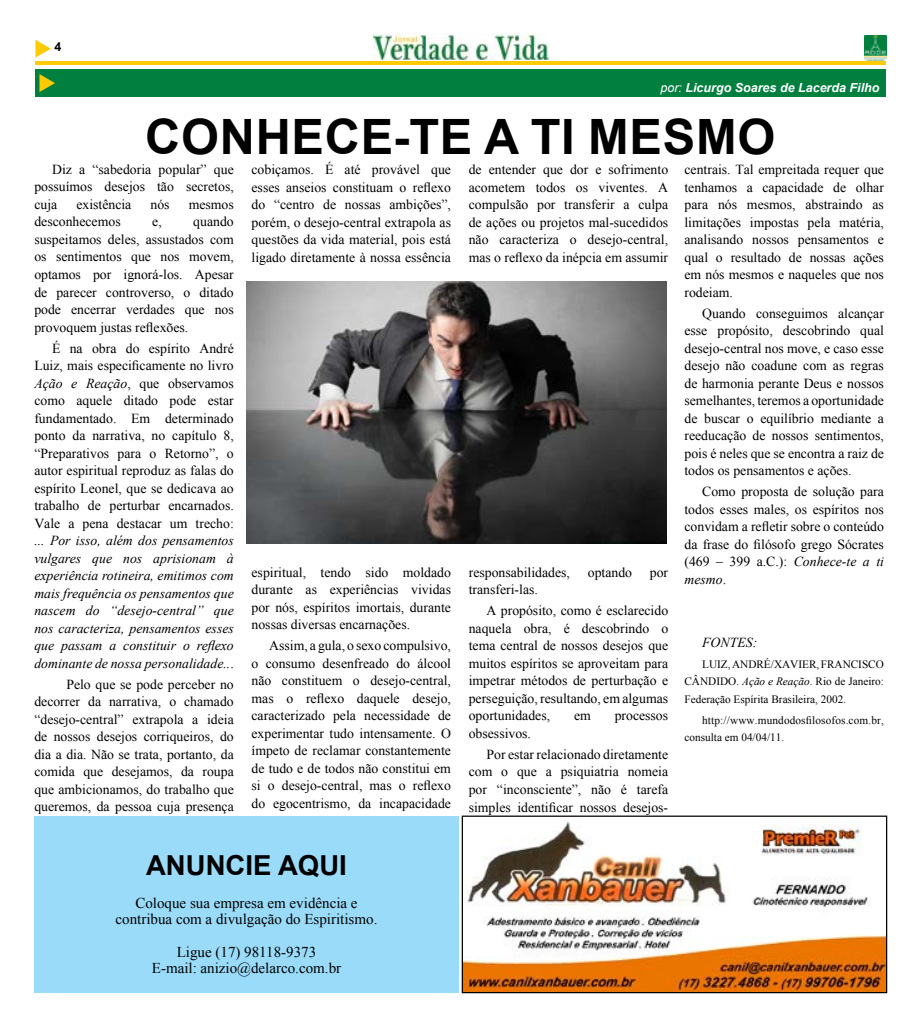
<style>
.page{position:relative;width:922px;height:1028px;background:#fff}
.page>*{position:absolute;margin:0;border:0;box-sizing:border-box;transform-origin:0 0}
.t1{font:700 48.75px "Arial";letter-spacing:.015em;color:#000}
.t2{font:700 27.5px "Arial";color:#000}
.t3{font:15px/16.2px "Times New Roman";color:#000;text-align:center}
.t4{font:13.75px/17.5px "Times New Roman";color:#000;text-align:justify}
.t5{font:italic 13.75px/17.5px "Times New Roman";color:#000;text-align:justify}
.t6{font:italic 700 12.5px "Arial";color:#fff}
.t7{font:700 12.5px "Arial";color:#000}
.t8{font:11.25px/17.5px "Times New Roman";color:#000;text-align:justify}
.s1{font-weight:400}
.s2{font-style:italic}
.s3{font-style:normal}
</style>
<div class="page">
<hr style="left:36px;top:61px;width:850px;height:4px;background:#ffcb05">
<svg style="left:35px;top:40px;width:16px;height:18px"></svg>
<img style="left:864px;top:35px;width:22px;height:25px">
<img style="left:373px;top:34px;width:175px;height:25px">
<img style="left:463px;top:817px;width:422px;height:174px">
<div style="left:461px;top:815px;width:426px;height:178px;border:1px solid #000"></div>
<div style="left:35px;top:69px;width:851px;height:28px;background:#007f3e"></div>
<svg style="left:39px;top:74px;width:16px;height:18px"></svg>
<div style="left:34px;top:816px;width:424px;height:176px;background:#9adbf9"></div>
<img style="left:246px;top:282px;width:420px;height:261px">
<p class="t7" style="left:55px;top:38px;width:8px">4</p>
<p class="t6" style="left:660px;top:79px;width:220px"><span class="s1">por:</span> Licurgo Soares de Lacerda Filho</p>
<h1 class="t1" style="left:145px;top:103px;width:631px">CONHECE-TE A TI MESMO</h1>
<p class="t4" style="left:34px;top:160px;width:201px;text-indent:18px">Diz a “sabedoria popular” que possuímos desejos tão secretos, cuja</p>
<p class="t4" style="left:251px;top:160px;width:201px">cobiçamos. É até provável que esses anseios constituam o reflexo do “centro de nossas ambições”, porém, o desejo-central extrapola as questões da vida material, pois está ligado diretamente à nossa essência</p>
<p class="t4" style="left:468px;top:160px;width:201px">de entender que dor e sofrimento acometem todos os viventes. A compulsão por transferir a culpa de ações ou projetos mal-sucedidos não caracteriza o desejo-central, mas o reflexo da inépcia em assumir</p>
<p class="t4" style="left:684px;top:160px;width:201px">centrais. Tal empreitada requer que tenhamos a capacidade de olhar para nós mesmos, abstraindo as limitações impostas pela matéria, analisando nossos pensamentos e qual o resultado de nossas ações em nós mesmos e naqueles que nos rodeiam.</p>
<p class="t4" style="left:684px;top:304px;width:201px;text-indent:18px">Quando conseguimos alcançar esse propósito, descobrindo qual desejo-central nos move, e caso esse desejo não coadune com as regras de harmonia perante Deus e nossos semelhantes, teremos a oportunidade de buscar o equilíbrio mediante a reeducação de nossos sentimentos, pois é neles que se encontra a raiz de todos os pensamentos e ações.</p>
<p class="t4" style="left:684px;top:482px;width:201px;text-indent:18px">Como proposta de solução para todos esses males, os espíritos nos convidam a refletir sobre o conteúdo da frase do filósofo grego Sócrates (469 – 399 a.C.): <span class="s2">Conhece-te a ti mesmo</span>.</p>
<p class="t4" style="left:76px;top:195px;width:56px">existência</p>
<p class="t4" style="left:150px;top:195px;width:21px">nós</p>
<p class="t4" style="left:189px;top:195px;width:47px">mesmos</p>
<p class="t4" style="left:34px;top:213px;width:88px">desconhecemos</p>
<p class="t4" style="left:152px;top:213px;width:11px">e,</p>
<p class="t4" style="left:34px;top:213px;width:201px;text-indent:159px">quando suspeitamos deles, assustados com os sentimentos que nos movem, optamos por ignorá-los. Apesar de parecer controverso, o ditado pode encerrar verdades que nos provoquem justas reflexões.</p>
<p class="t4" style="left:34px;top:339px;width:201px;text-indent:18px">É na obra do espírito André Luiz, mais especificamente no livro <span class="s2">Ação e Reação</span>, que observamos como aquele ditado pode estar fundamentado. Em determinado ponto da narrativa, no capítulo 8, “Preparativos para o Retorno”, o autor espiritual reproduz as falas do espírito Leonel, que se dedicava ao trabalho de perturbar encarnados.<br>Vale a pena destacar um trecho:</p>
<p class="t5" style="left:34px;top:531px;width:201px">... Por isso, além dos pensamentos vulgares que nos aprisionam à experiência rotineira, emitimos com mais frequência os pensamentos que nascem do “desejo-central” que nos caracteriza, pensamentos esses que passam a constituir o reflexo dominante de nossa personalidade..<span class="s3">.</span></p>
<p class="t4" style="left:34px;top:675px;width:201px;text-indent:32px">Pelo que se pode perceber no decorrer da narrativa, o chamado “desejo-central” extrapola a ideia de nossos desejos corriqueiros, do dia a dia. Não se trata, portanto, da comida que desejamos, da roupa que ambicionamos, do trabalho que queremos, da pessoa cuja presença</p>
<p class="t4" style="left:251px;top:563px;width:201px">espiritual, tendo sido moldado durante as experiências vividas por nós, espíritos imortais, durante nossas diversas encarnações.</p>
<p class="t4" style="left:251px;top:636px;width:201px;text-indent:18px">Assim, a gula, o sexo compulsivo, o consumo desenfreado do álcool não constituem o desejo-central, mas o reflexo daquele desejo, caracterizado pela necessidade de experimentar tudo intensamente. O ímpeto de reclamar constantemente de tudo e de todos não constitui em si o desejo-central, mas o reflexo do egocentrismo, da incapacidade</p>
<p class="t4" style="left:468px;top:563px;width:103px">responsabilidades,</p>
<p class="t4" style="left:587px;top:563px;width:46px">optando</p>
<p class="t4" style="left:649px;top:563px;width:20px">por</p>
<p class="t4" style="left:486px;top:579px;width:183px;line-height:21px;text-indent:-18px">transferi-las.<br>A propósito, como é esclarecido</p>
<p class="t4" style="left:468px;top:619px;width:201px">naquela obra, é descobrindo o tema central de nossos desejos que muitos espíritos se aproveitam para impetrar métodos de perturbação e perseguição, resultando, em algumas oportunidades,</p>
<p class="t5" style="left:702px;top:633px;width:56px">FONTES:</p>
<p class="t8" style="left:684px;top:655px;width:201px;text-indent:18px">LUIZ, ANDRÉ/XAVIER, FRANCISCO CÂNDIDO. <span class="s2">Ação e Reação</span>. Rio de Janeiro:<br>Federação Espírita Brasileira, 2002.</p>
<p class="t8" style="left:684px;top:711px;width:201px;text-indent:18px">http://www.mundodosfilosofos.com.br, consulta em 04/04/11.</p>
<p class="t4" style="left:574px;top:706px;width:18px">em</p>
<p class="t4" style="left:614px;top:706px;width:55px">processos</p>
<p class="t4" style="left:486px;top:722px;width:183px;line-height:21px;text-indent:-18px">obsessivos.<br>Por estar relacionado diretamente</p>
<p class="t4" style="left:468px;top:762px;width:201px">com o que a psiquiatria nomeia por “inconsciente”, não é tarefa simples identificar nossos desejos-</p>
<h2 class="t2" style="left:146px;top:846px;width:202px">ANUNCIE AQUI</h2>
<p class="t3" style="left:115px;top:894px;width:263px">Coloque sua empresa em evidência e contribua com a divulgação do Espiritismo.</p>
<p class="t3" style="left:152px;top:943px;width:191px">Ligue (17) 98118-9373<br>E-mail: anizio@delarco.com.br</p>
</div>
